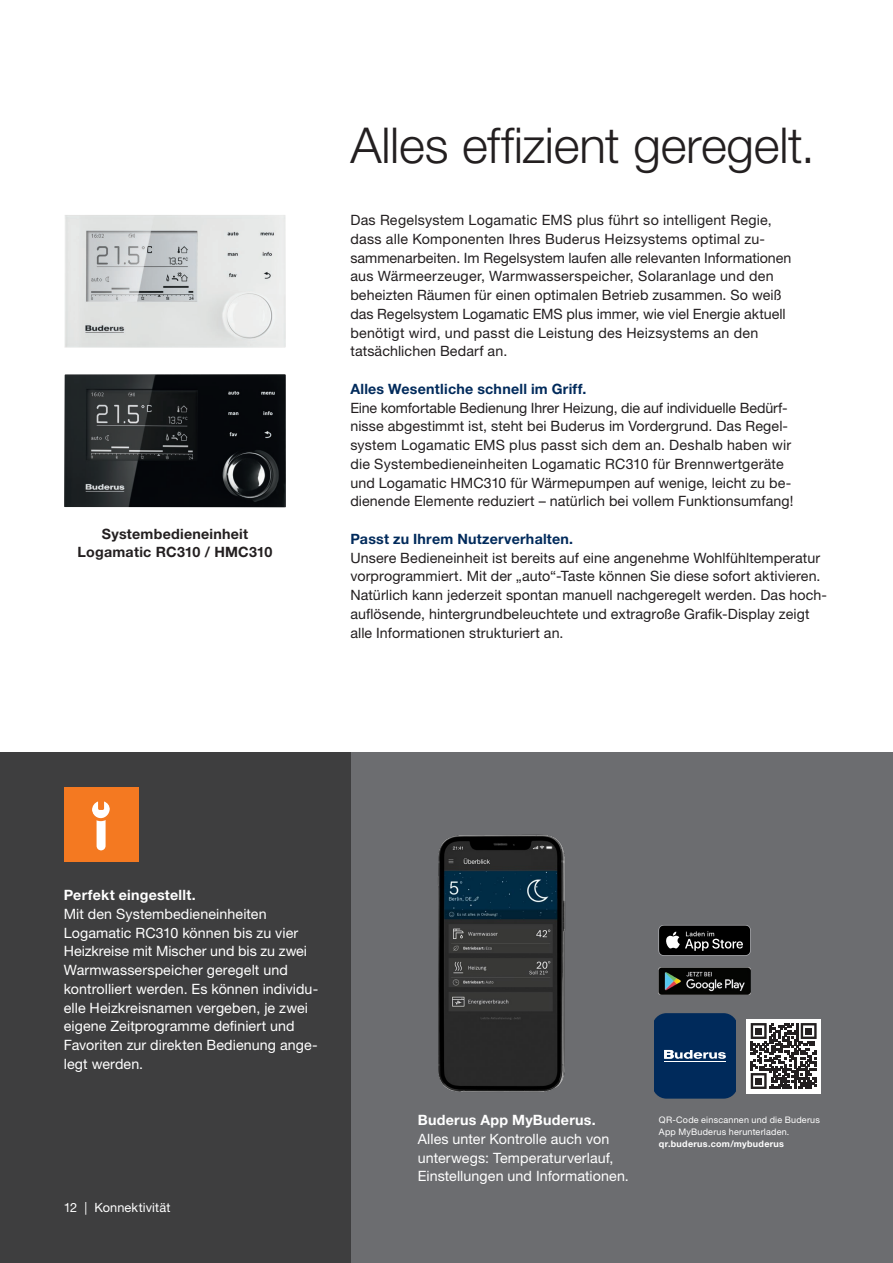
<style>
.page{position:relative;width:893px;height:1263px;background:#fff}
.page>*{position:absolute;margin:0;border:0;box-sizing:border-box;transform-origin:0 0}
.Headline_HelveticaNeueLTPro_light_33pt_b{font:300 49.5px "Helvetica Neue LT Pro";letter-spacing:-.005em;color:#231f20}
.Copytext_HelveticaNeueLTPro_roman_9_5pt_{font:14.25px/18.8px "Helvetica Neue LT Pro";letter-spacing:.01em;color:#231f20}
.Subheadline_HelveticaNeueLTPro_bold_9_5p{font:14.25px/18.8px "Helvetica Neue LT Pro";letter-spacing:.005em;color:#fff}
.Copytext_HelveticaNeueLTPro_roman_9_5pt_-2{font:14.25px/18.8px "Helvetica Neue LT Pro";letter-spacing:.005em;color:#fff}
.Subheadline_HelveticaNeueLTPro_bold_9_5p-2{font:700 14.25px "Helvetica Neue LT Pro";letter-spacing:.015em;color:#002a5b}
.Product_designation_HelveticaNeueLTPro_b{font:700 14.25px/18.8px "Helvetica Neue LT Pro";letter-spacing:.015em;color:#231f20;text-align:center}
.Subheadline_HelveticaNeueLTPro_bold_9_5p-3{font:700 14.25px "Helvetica Neue LT Pro";letter-spacing:.02em;color:#fff}
.Pagination_HelveticaNeueLTPro_roman_8_5p{font:12.75px "Helvetica Neue LT Pro";letter-spacing:.01em;color:#fff}
.Footnote_HelveticaNeueLTPro_bold_6pt_whi{font:9px/12px "Helvetica Neue LT Pro";letter-spacing:.025em;color:#fff}
.s1{font-weight:700}
</style>
<div class="page">
<div style="left:351px;top:753px;width:542px;height:510px;background:#6c6d70"></div>
<div style="left:0;top:753px;width:351px;height:510px;background:#3e3e3f"></div>
<img style="left:64px;top:374px;width:222px;height:133px">
<img style="left:64px;top:215px;width:222px;height:133px">
<div style="left:64px;top:787px;width:74px;height:75px;background:#f47921"></div>
<svg style="left:93px;top:801px;width:16px;height:49px"></svg>
<div style="left:89px;top:796px;width:24px;height:25px;border:3px solid #f47921;border-radius:50%"></div>
<svg style="left:655px;top:1013px;width:80px;height:85px;background:#0d3563"></svg>
<div style="left:746px;top:1018px;width:75px;height:75px;background:#fff"></div>
<svg style="left:751px;top:1023px;width:66px;height:66px"></svg>
<div style="left:755px;top:1027px;width:7px;height:7px;background:#231f20"></div>
<div style="left:805px;top:1027px;width:7px;height:7px;background:#231f20"></div>
<div style="left:755px;top:1077px;width:7px;height:7px;background:#231f20"></div>
<img style="left:438px;top:834px;width:127px;height:258px">
<svg style="left:658px;top:925px;width:93px;height:31px;background:#2e2e2e"></svg>
<img style="left:658px;top:967px;width:93px;height:27px">
<p class="Product_designation_HelveticaNeueLTPro_b" style="left:78px;top:524px;width:196px">Systembedieneinheit<br>Logamatic RC310 / HMC310</p>
<p class="Headline_HelveticaNeueLTPro_light_33pt_b" style="left:350px;top:115px;width:466px">Alles effizient geregelt.</p>
<p class="Copytext_HelveticaNeueLTPro_roman_9_5pt_" style="left:350px;top:210px;width:443px">Das Regelsystem Logamatic EMS plus führt so intelligent Regie, dass alle Komponenten Ihres Buderus Heizsystems optimal zu&shy;sammenarbeiten. Im Regelsystem laufen alle relevanten Informationen aus Wärmeerzeuger, Warmwasserspeicher, Solaranlage und den beheizten Räumen für einen optimalen Betrieb zusammen. So weiß das Regelsystem Logamatic EMS plus immer, wie viel Energie aktuell benötigt wird, und passt die Leistung des Heizsystems an den tatsächlichen Bedarf an.</p>
<p class="Subheadline_HelveticaNeueLTPro_bold_9_5p-2" style="left:350px;top:380px;width:238px">Alles Wesentliche schnell im Griff.</p>
<p class="Copytext_HelveticaNeueLTPro_roman_9_5pt_" style="left:350px;top:398px;width:445px">Eine komfortable Bedienung Ihrer Heizung, die auf individuelle Bedürf&shy;nisse abgestimmt ist, steht bei Buderus im Vordergrund. Das Regel&shy;system Logamatic EMS plus passt sich dem an. Deshalb haben wir die Systembedieneinheiten Logamatic RC310 für Brennwertgeräte und Logamatic HMC310 für Wärmepumpen auf wenige, leicht zu be&shy;dienende Elemente reduziert – natürlich bei vollem Funktionsumfang!</p>
<p class="Subheadline_HelveticaNeueLTPro_bold_9_5p-2" style="left:350px;top:530px;width:224px">Passt zu Ihrem Nutzerverhalten.</p>
<p class="Copytext_HelveticaNeueLTPro_roman_9_5pt_" style="left:350px;top:548px;width:478px">Unsere Bedieneinheit ist bereits auf eine angenehme Wohlfühltemperatur vorprogrammiert. Mit der „auto“-Taste können Sie diese sofort aktivieren.<br>Natürlich kann jederzeit spontan manuell nachgeregelt werden. Das hoch&shy;auflösende, hintergrundbeleuchtete und extragroße Grafik-Display zeigt alle Informationen strukturiert an.</p>
<p class="Subheadline_HelveticaNeueLTPro_bold_9_5p" style="left:64px;top:885px;width:256px"><span class="s1">Perfekt eingestellt.<br></span>Mit den Systembedieneinheiten Logamatic RC310 können bis zu vier Heizkreise mit Mischer und bis zu zwei Warmwasserspeicher geregelt und kontrolliert werden. Es können individu&shy;elle Heizkreisnamen vergeben, je zwei eigene Zeitprogramme definiert und Favoriten zur direkten Bedienung ange&shy;legt werden.</p>
<p class="Pagination_HelveticaNeueLTPro_roman_8_5p" style="left:64px;top:1199px;width:108px">12 | Konnektivität</p>
<p class="Subheadline_HelveticaNeueLTPro_bold_9_5p-3" style="left:418px;top:1111px;width:180px">Buderus App MyBuderus.</p>
<p class="Copytext_HelveticaNeueLTPro_roman_9_5pt_-2" style="left:418px;top:1129px;width:197px">Alles unter Kontrolle auch von unterwegs: Temperaturverlauf,</p>
<p class="Copytext_HelveticaNeueLTPro_roman_9_5pt_-2" style="left:418px;top:1166px;width:213px">Einstellungen und Informationen.</p>
<p class="Footnote_HelveticaNeueLTPro_bold_6pt_whi" style="left:659px;top:1114px;width:162px">QR-Code einscannen und die Buderus<br>App MyBuderus herunterladen. <span class="s1">qr.buderus.com/mybuderus</span></p>
</div>
